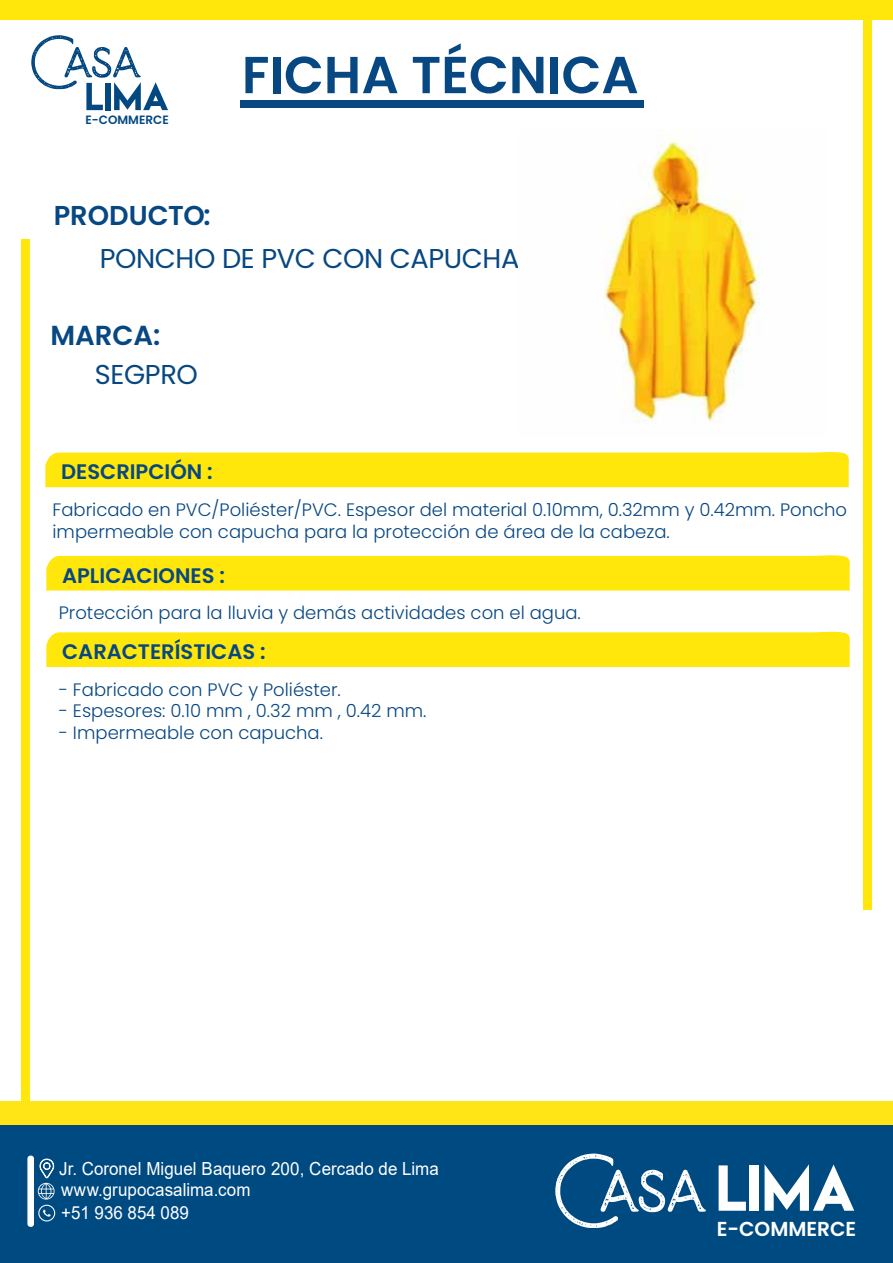
<style>
.page{position:relative;width:893px;height:1263px;background:#fff}
.page>*{position:absolute;margin:0;border:0;box-sizing:border-box;transform-origin:0 0}
.t1{font:600 52.05px "Poppins";color:#074782}
.t2{font:600 27.45px "Poppins";color:#074782}
.t3{font:27.3px "Poppins";letter-spacing:-.015em;color:#074782}
.t4{font:600 27.3px "Poppins";color:#074782}
.t5{font:600 21px "Poppins";color:#074782}
.t6{font:600 20.25px "Poppins";color:#fff}
.t7{font:300 18px/21.6px "Poppins";color:#074782}
.t8{font:18px/20.7px "Arial";color:#fff;scale:.94 1}
.t9{font:600 12px "Poppins";color:#034881}
</style>
<div class="page">
<div style="left:0;top:0;width:893px;height:20px;background:#ffe60b"></div>
<div style="left:864px;top:0;width:8px;height:909px;background:#ffe60b"></div>
<div style="left:22px;top:240px;width:8px;height:950px;background:#ffe60b"></div>
<div style="left:240px;top:100px;width:404px;height:7px;background:#074782"></div>
<svg style="left:31px;top:35px;width:137px;height:75px"></svg>
<div style="left:45px;top:452px;width:804px;height:35px;background:#ffe60b"></div>
<div style="left:46px;top:555px;width:804px;height:35px;background:#ffe60b"></div>
<div style="left:46px;top:631px;width:804px;height:36px;background:#ffe60b"></div>
<img style="left:604px;top:130px;width:156px;height:293px">
<div style="left:0;top:1101px;width:893px;height:24px;background:#ffe515"></div>
<div style="left:0;top:1125px;width:893px;height:138px;background:#004a82"></div>
<svg style="left:43px;top:1209px;width:8px;height:8px"></svg>
<div style="left:38px;top:1205px;width:17px;height:16px;border:1px solid #f4f3f4;border-radius:50%"></div>
<div style="left:750px;top:1165px;width:9px;height:46px;background:#fff"></div>
<svg style="left:765px;top:1164px;width:90px;height:47px"></svg>
<svg style="left:555px;top:1153px;width:195px;height:75px"></svg>
<div style="left:27px;top:1155px;width:7px;height:72px;background:#fff;border-radius:3px"></div>
<svg style="left:38px;top:1158px;width:17px;height:41px"></svg>
<p class="t9" style="left:86px;top:113px;width:85px">E-COMMERCE</p>
<h3 class="t4" style="left:54px;top:199px;width:158px">PRODUCTO:</h3>
<h1 class="t1" style="left:242px;top:45px;width:398px">FICHA TÉCNICA</h1>
<h3 class="t3" style="left:100px;top:243px;width:421px">PONCHO DE PVC CON CAPUCHA</h3>
<h2 class="t2" style="left:50px;top:319px;width:112px">MARCA:</h2>
<h3 class="t3" style="left:95px;top:359px;width:105px">SEGPRO</h3>
<p class="t5" style="left:61px;top:460px;width:153px">DESCRIPCIÓN :</p>
<p class="t7" style="left:53px;top:499px;width:796px">Fabricado en PVC/Poliéster/PVC. Espesor del material 0.10mm, 0.32mm y 0.42mm. Poncho impermeable con capucha para la protección de área de la cabeza.</p>
<p class="t5" style="left:62px;top:563px;width:164px">APLICACIONES :</p>
<p class="t7" style="left:59px;top:602px;width:524px">Protección para la lluvia y demás actividades con el agua.</p>
<p class="t5" style="left:62px;top:639px;width:205px">CARACTERÍSTICAS :</p>
<p class="t7" style="left:59px;top:679px;width:284px">- Fabricado con PVC y Poliéster.</p>
<p class="t7" style="left:59px;top:700px;width:369px">- Espesores: 0.10 mm , 0.32 mm , 0.42 mm.</p>
<p class="t7" style="left:59px;top:722px;width:266px">- Impermeable con capucha.</p>
<p class="t8" style="left:82px;top:1158px;width:268px">Huarochirí 620, Cercad de Lima</p>
<p class="t8" style="left:104px;top:1202px;width:92px">18 4 9 205</p>
<p class="t8" style="left:59px;top:1158px;width:405px">Jr. Coronel Miguel Baquero 200, Cercado de Lima www.grupocasalima.com</p>
<p class="t8" style="left:61px;top:1202px;width:137px">+51 936 854 089</p>
<p class="t6" style="left:727px;top:1215px;width:141px">E-COMMERCE</p>
<p class="t6" style="left:717px;top:1217px;width:141px">E-COMMERCE</p>
</div>
